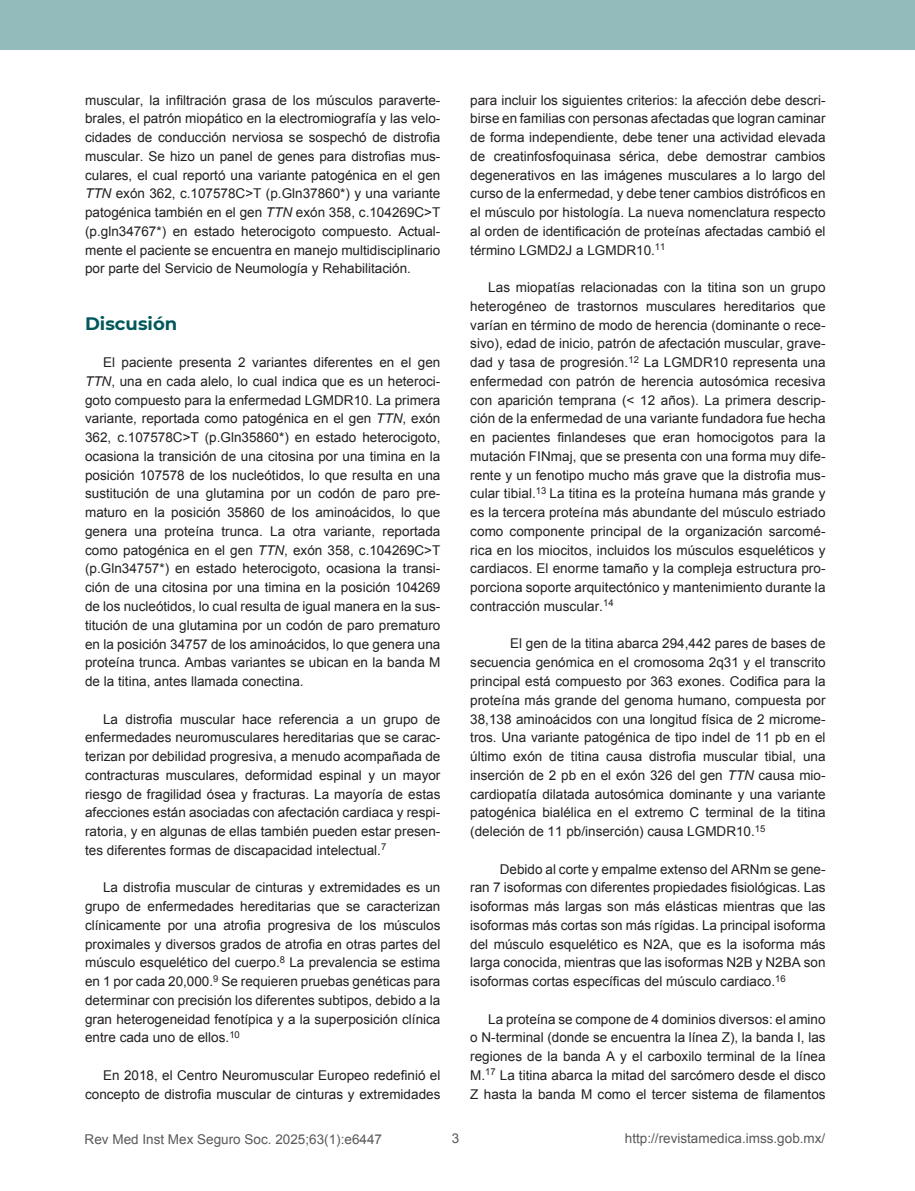
<style>
.page{position:relative;width:915px;height:1191px;background:#fff}
.page>*{position:absolute;margin:0;border:0;box-sizing:border-box;transform-origin:0 0}
.t1{font:700 18px "Montserrat";color:#01585b}
.t2{font:13.5px/18.8px "Arial";color:#231f20;text-align:justify}
.t3{font:13.5px "Arial";color:#58595b}
.s1{font-style:italic}
</style>
<div class="page">
<div style="left:0;top:0;width:914px;height:50px;background:#93bbbb"></div>
<p class="t2" style="left:85px;top:91px;width:357px">muscular, la infiltración grasa de los músculos paraverte&shy;brales, el patrón miopático en la electromiografía y las velo&shy;cidades de conducción nerviosa se sospechó de distrofia muscular. Se hizo un panel de genes para distrofias mus&shy;culares, el cual reportó una variante patogénica en el gen <span class="s1">TTN</span> exón 362, c.107578C&gt;T (p.Gln37860*) y una variante patogénica también en el gen <span class="s1">TTN</span> exón 358, c.104269C&gt;T (p.gln34767*) en estado heterocigoto compuesto. Actual&shy;mente el paciente se encuentra en manejo multidisciplinario por parte del Servicio de Neumología y Rehabilitación.</p>
<h1 class="t1" style="left:85px;top:310px;width:94px">Discusión</h1>
<p class="t2" style="left:85px;top:353px;width:357px;text-indent:18px">El paciente presenta 2 variantes diferentes en el gen <span class="s1">TTN</span>, una en cada alelo, lo cual indica que es un heteroci&shy;goto compuesto para la enfermedad LGMDR10. La primera variante, reportada como patogénica en el gen <span class="s1">TTN</span>, exón 362, c.107578C&gt;T (p.Gln35860*) en estado heterocigoto, ocasiona la transición de una citosina por una timina en la posición 107578 de los nucleótidos, lo que resulta en una sustitución de una glutamina por un codón de paro pre&shy;maturo en la posición 35860 de los aminoácidos, lo que genera una proteína trunca. La otra variante, reportada como patogénica en el gen <span class="s1">TTN</span>, exón 358, c.104269C&gt;T (p.Gln34757*) en estado heterocigoto, ocasiona la transi&shy;ción de una citosina por una timina en la posición 104269 de los nucleótidos, lo cual resulta de igual manera en la sus&shy;titución de una glutamina por un codón de paro prematuro en la posición 34757 de los aminoácidos, lo que genera una proteína trunca. Ambas variantes se ubican en la banda M de la titina, antes llamada conectina.</p>
<p class="t2" style="left:85px;top:709px;width:357px;text-indent:18px">La distrofia muscular hace referencia a un grupo de enfermedades neuromusculares hereditarias que se carac&shy;terizan por debilidad progresiva, a menudo acompañada de contracturas musculares, deformidad espinal y un mayor riesgo de fragilidad ósea y fracturas. La mayoría de estas afecciones están asociadas con afectación cardiaca y respi&shy;ratoria, y en algunas de ellas también pueden estar presen&shy;tes diferentes formas de discapacidad intelectual.<sup>7</sup></p>
<p class="t2" style="left:85px;top:878px;width:357px;text-indent:18px">La distrofia muscular de cinturas y extremidades es un grupo de enfermedades hereditarias que se caracterizan clínicamente por una atrofia progresiva de los músculos proximales y diversos grados de atrofia en otras partes del músculo esquelético del cuerpo.<sup>8</sup> La prevalencia se estima en 1 por cada 20,000.<sup>9</sup> Se requieren pruebas genéticas para determinar con precisión los diferentes subtipos, debido a la gran heterogeneidad fenotípica y a la superposición clínica entre cada uno de ellos.<sup>10</sup></p>
<p class="t2" style="left:85px;top:1066px;width:357px;text-align:right">En 2018, el Centro Neuromuscular Europeo redefinió el concepto de distrofia muscular de cinturas y extremidades</p>
<p class="t2" style="left:470px;top:91px;width:357px">para incluir los siguientes criterios: la afección debe descri&shy;birse en familias con personas afectadas que logran caminar de forma independiente, debe tener una actividad elevada de creatinfosfoquinasa sérica, debe demostrar cambios degenerativos en las imágenes musculares a lo largo del curso de la enfermedad, y debe tener cambios distróficos en el músculo por histología. La nueva nomenclatura respecto al orden de identificación de proteínas afectadas cambió el término LGMD2J a LGMDR10.<sup>11</sup></p>
<p class="t2" style="left:470px;top:278px;width:357px;text-indent:18px">Las miopatías relacionadas con la titina son un grupo heterogéneo de trastornos musculares hereditarios que varían en término de modo de herencia (dominante o rece&shy;sivo), edad de inicio, patrón de afectación muscular, grave&shy;dad y tasa de progresión.<sup>12</sup> La LGMDR10 representa una enfermedad con patrón de herencia autosómica recesiva con aparición temprana (&lt; 12 años). La primera descrip&shy;ción de la enfermedad de una variante fundadora fue hecha en pacientes finlandeses que eran homocigotos para la mutación FINmaj, que se presenta con una forma muy dife&shy;rente y un fenotipo mucho más grave que la distrofia mus&shy;cular tibial.<sup>13</sup> La titina es la proteína humana más grande y es la tercera proteína más abundante del músculo estriado como componente principal de la organización sarcomé&shy;rica en los miocitos, incluidos los músculos esqueléticos y cardiacos. El enorme tamaño y la compleja estructura pro&shy;porciona soporte arquitectónico y mantenimiento durante la contracción muscular.<sup>14</sup></p>
<p class="t2" style="left:470px;top:634px;width:357px;text-indent:40px">El gen de la titina abarca 294,442 pares de bases de secuencia genómica en el cromosoma 2q31 y el transcrito principal está compuesto por 363 exones. Codifica para la proteína más grande del genoma humano, compuesta por 38,138 aminoácidos con una longitud física de 2 microme&shy;tros. Una variante patogénica de tipo indel de 11 pb en el último exón de titina causa distrofia muscular tibial, una inserción de 2 pb en el exón 326 del gen <span class="s1">TTN</span> causa mio&shy;cardiopatía dilatada autosómica dominante y una variante patogénica bialélica en el extremo C terminal de la titina (deleción de 11 pb/inserción) causa LGMDR10.<sup>15</sup></p>
<p class="t2" style="left:470px;top:859px;width:357px;text-indent:30px">Debido al corte y empalme extenso del ARNm se gene&shy;ran 7 isoformas con diferentes propiedades fisiológicas. Las isoformas más largas son más elásticas mientras que las isoformas más cortas son más rígidas. La principal isoforma del músculo esquelético es N2A, que es la isoforma más larga conocida, mientras que las isoformas N2B y N2BA son isoformas cortas específicas del músculo cardiaco.<sup>16</sup></p>
<p class="t2" style="left:470px;top:1009px;width:357px;text-indent:18px">La proteína se compone de 4 dominios diversos: el amino o N-terminal (donde se encuentra la línea Z), la banda I, las regiones de la banda A y el carboxilo terminal de la línea M.<sup>17</sup> La titina abarca la mitad del sarcómero desde el disco Z hasta la banda M como el tercer sistema de filamentos</p>
<p class="t3" style="left:85px;top:1130px;width:299px">Rev Med Inst Mex Seguro Soc. 2025;63(1):e6447</p>
<p class="t3" style="left:451px;top:1129px;width:9px">3</p>
<p class="t3" style="left:624px;top:1129px;width:202px">http://revistamedica.imss.gob.mx/</p>
</div>
